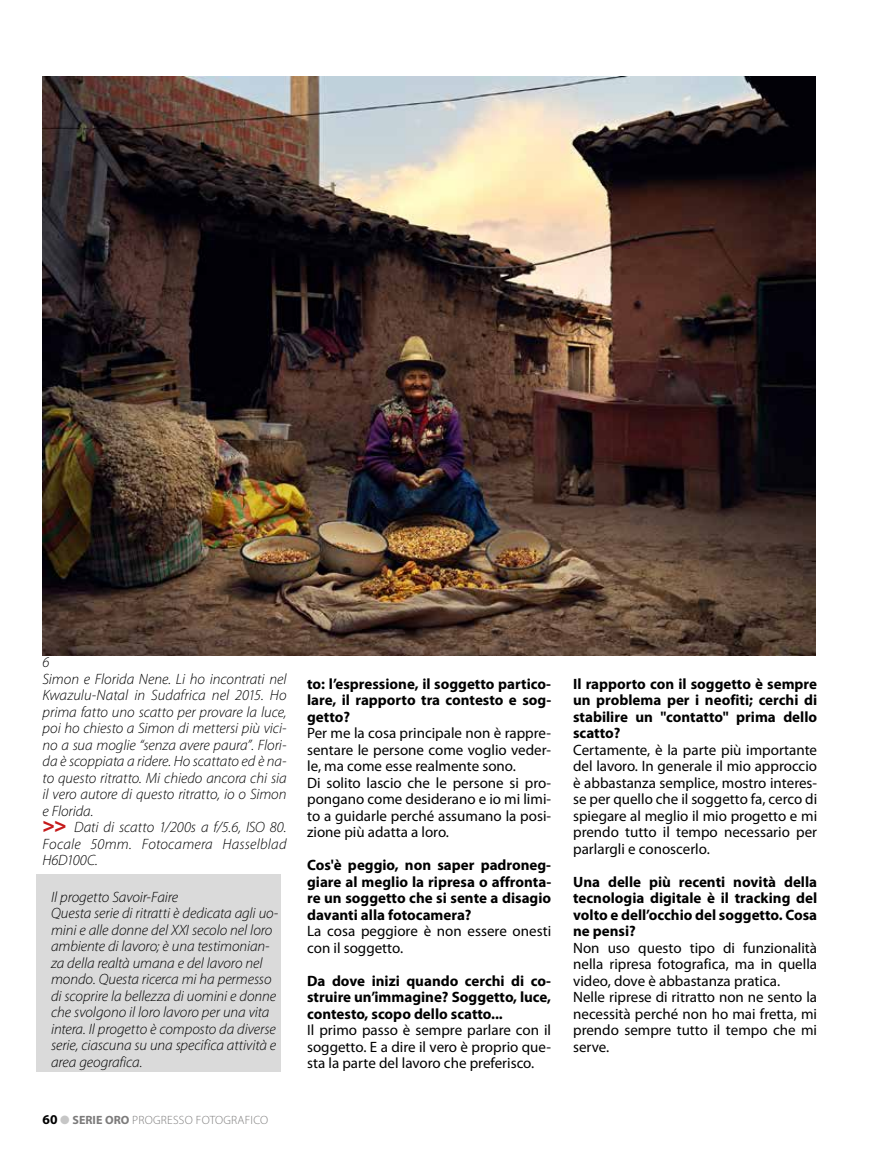
<style>
.page{position:relative;width:881px;height:1161px;background:#fff}
.page>*{position:absolute;margin:0;border:0;box-sizing:border-box;transform-origin:0 0}
.t1{font:15px/16.5px "Myriad Pro";color:#000}
.t2{font:italic 300 15px/16.5px "Myriad Pro";letter-spacing:-.005em;color:#000}
.t3{font:700 15px/16.5px "Myriad Pro";color:#000;text-align:justify}
.t4{font:300 12px "Myriad Pro";letter-spacing:.02em;color:#7c7b7b}
.s1{font-weight:900;font-style:normal;font-size:21px;color:#c51a1b}
.s2{font-weight:700;font-size:13.5px;color:#000}
.s3{font-weight:700}
</style>
<div class="page">
<div style="left:37px;top:874px;width:244px;height:197px;background:#dadada"></div>
<img style="left:43px;top:77px;width:772px;height:579px">
<p class="t2" style="left:43px;top:654px;width:245px">6<br>Simon e Florida Nene. Li ho incontrati nel Kwazulu-Natal in Sudafrica nel 2015. Ho prima fatto uno scatto per provare la luce, poi ho chiesto a Simon di mettersi più vici&shy;no a sua moglie “senza avere paura”. Flori&shy;da è scoppiata a ridere. Ho scattato ed è na&shy;to questo ritratto. Mi chiedo ancora chi sia il vero autore di questo ritratto, io o Simon e Florida.<br><span class="s1">&gt;&gt;</span> Dati di scatto 1/200s a f/5.6, ISO 80.<br>Focale 50mm. Fotocamera Hasselblad H6D100C.</p>
<p class="t2" style="left:51px;top:888px;width:229px">Il progetto Savoir-Faire<br>Questa serie di ritratti è dedicata agli uo&shy;mini e alle donne del XXI secolo nel loro ambiente di lavoro; è una testimonian&shy;za della realtà umana e del lavoro nel mondo. Questa ricerca mi ha permesso di scoprire la bellezza di uomini e donne che svolgono il loro lavoro per una vita intera. Il progetto è composto da diverse serie, ciascuna su una specifica attività e area geografica.</p>
<p class="t4" style="left:43px;top:1113px;width:227px"><span class="s2">60</span> <span class="s3">SERIE ORO</span> PROGRESSO FOTOGRAFICO</p>
<p class="t3" style="left:307px;top:675px;width:245px">to: l’espressione, il soggetto partico&shy;lare, il rapporto tra contesto e sog&shy;getto?</p>
<p class="t1" style="left:307px;top:724px;width:245px">Per me la cosa principale non è rappre&shy;sentare le persone come voglio veder&shy;le, ma come esse realmente sono.<br>Di solito lascio che le persone si pro&shy;pongano come desiderano e io mi limi&shy;to a guidarle perché assumano la posi&shy;zione più adatta a loro.</p>
<p class="t3" style="left:307px;top:856px;width:245px">Cos'è peggio, non saper padroneg&shy;giare al meglio la ripresa o affronta&shy;re un soggetto che si sente a disagio davanti alla fotocamera?</p>
<p class="t1" style="left:307px;top:922px;width:245px">La cosa peggiore è non essere onesti con il soggetto.</p>
<p class="t3" style="left:307px;top:972px;width:245px">Da dove inizi quando cerchi di co&shy;struire un’immagine? Soggetto, luce, contesto, scopo dello scatto...</p>
<p class="t1" style="left:307px;top:1021px;width:245px;text-align:justify">Il primo passo è sempre parlare con il soggetto. E a dire il vero è proprio que&shy;sta la parte del lavoro che preferisco.</p>
<p class="t3" style="left:573px;top:675px;width:245px">Il rapporto con il soggetto è sempre un problema per i neofiti; cerchi di stabilire un "contatto" prima dello scatto?</p>
<p class="t1" style="left:573px;top:741px;width:245px;text-align:justify">Certamente, è la parte più importante del lavoro. In generale il mio approccio è abbastanza semplice, mostro interes&shy;se per quello che il soggetto fa, cerco di spiegare al meglio il mio progetto e mi prendo tutto il tempo necessario per parlargli e conoscerlo.</p>
<p class="t3" style="left:573px;top:873px;width:245px">Una delle più recenti novità della tecnologia digitale è il tracking del volto e dell’occhio del soggetto. Cosa ne pensi?</p>
<p class="t1" style="left:573px;top:939px;width:245px">Non uso questo tipo di funzionalità nella ripresa fotografica, ma in quella video, dove è abbastanza pratica.<br>Nelle riprese di ritratto non ne sento la necessità perché non ho mai fretta, mi prendo sempre tutto il tempo che mi serve.</p>
</div>
